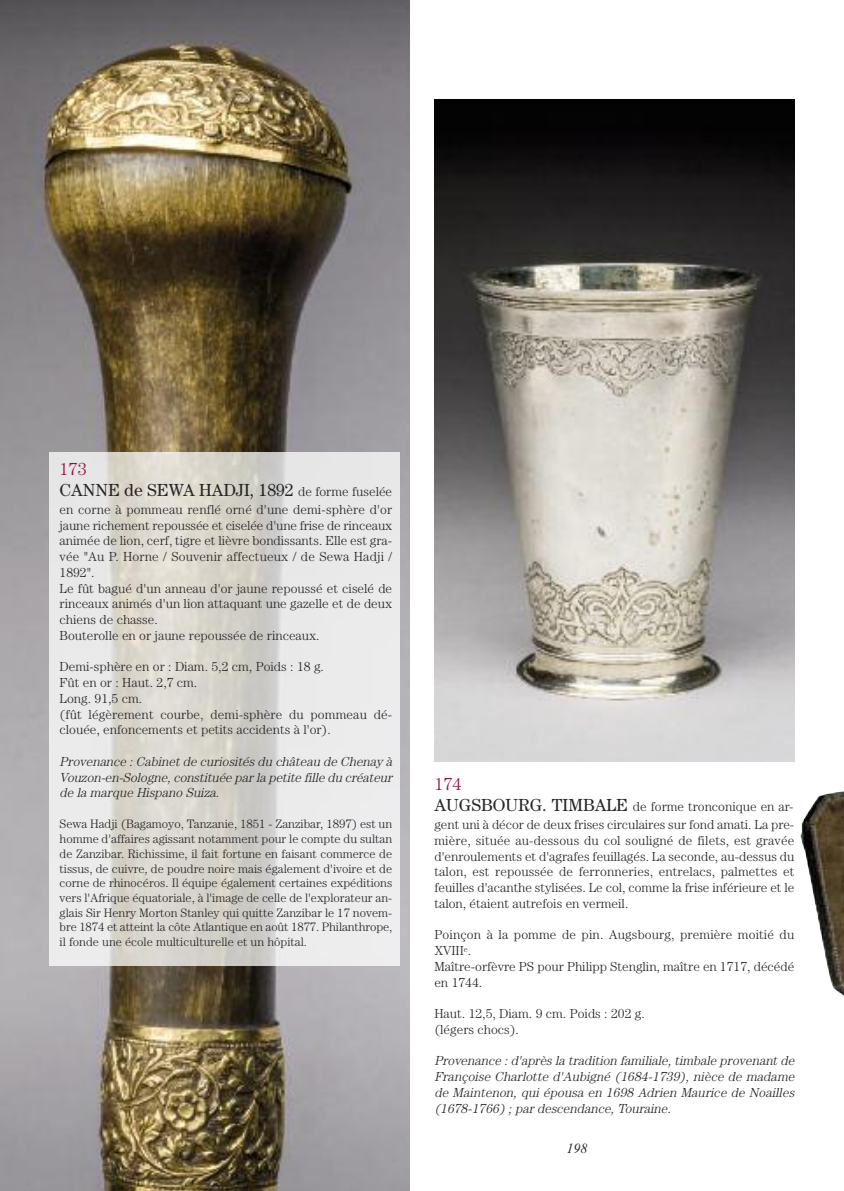
<style>
.page{position:relative;width:844px;height:1191px;background:#fff}
.page>*{position:absolute;margin:0;border:0;box-sizing:border-box;transform-origin:0 0}
.t1{font:17.5px/21px "Century";color:#272627}
.t2{font:300 17.5px "Century";color:#950f44}
.t3{font:italic 14px "Times New Roman";color:#272627}
.t4{font:300 13.12px/15.8px "Century";color:#272627}
.t5{font:italic 300 13.12px/15.8px "Century";color:#272627;text-align:justify}
.t6{font:300 12.25px/14.7px "Century";color:#272627;text-align:justify}
.s1{font-weight:300;color:#950f44}
.s2{font-weight:300;font-size:13.12px}
.s3{font-weight:400;font-size:17.5px}
</style>
<div class="page">
<img style="left:0;top:0;width:409px;height:1191px">
<img style="left:50px;top:452px;width:349px;height:513px">
<img style="left:434px;top:99px;width:360px;height:662px">
<h1 class="t1" style="left:60px;top:460px;width:334px"><span class="s1">173<br></span>CANNE de SEWA HADJI, 1892 <span class="s2">de forme fuselée</span></h1>
<p class="t4" style="left:60px;top:502px;width:334px">en corne à pommeau renflé orné d'une demi-sphère d'or jaune richement repoussée et ciselée d'une frise de rinceaux animée de lion, cerf, tigre et lièvre bondissants. Elle est gra&shy;vée "Au P. Horne / Souvenir affectueux / de Sewa Hadji / 1892".<br>Le fût bagué d'un anneau d'or jaune repoussé et ciselé de rinceaux animés d'un lion attaquant une gazelle et de deux chiens de chasse.<br>Bouterolle en or jaune repoussée de rinceaux.</p>
<p class="t4" style="left:60px;top:660px;width:334px">Demi-sphère en or : Diam. 5,2 cm, Poids : 18 g.<br>Fût en or : Haut. 2,7 cm.<br>Long. 91,5 cm.<br>(fût légèrement courbe, demi-sphère du pommeau dé&shy;clouée, enfoncements et petits accidents à l'or).</p>
<p class="t5" style="left:60px;top:754px;width:336px">Provenance : Cabinet de curiosités du château de Chenay à Vouzon-en-Sologne, constituée par la petite fille du créateur de la marque Hispano Suiza.</p>
<p class="t6" style="left:60px;top:818px;width:334px">Sewa Hadji (Bagamoyo, Tanzanie, 1851 - Zanzibar, 1897) est un homme d'affaires agissant notamment pour le compte du sultan de Zanzibar. Richissime, il fait fortune en faisant commerce de tissus, de cuivre, de poudre noire mais également d'ivoire et de corne de rhinocéros. Il équipe également certaines expéditions vers l'Afrique équatoriale, à l'image de celle de l'explorateur an&shy;glais Sir Henry Morton Stanley qui quitte Zanzibar le 17 novem&shy;bre 1874 et atteint la côte Atlantique en août 1877. Philanthrope, il fonde une école multiculturelle et un hôpital.</p>
<h1 class="t2" style="left:434px;top:778px;width:29px">174</h1>
<p class="t4" style="left:434px;top:798px;width:361px;line-height:18px"><span class="s3">AUGSBOURG. TIMBALE</span> de forme tronconique en ar&shy;gent uni à décor de deux frises circulaires sur fond amati. La pre-</p>
<p class="t4" style="left:434px;top:833px;width:361px;text-align:justify">mière, située au-dessous du col souligné de filets, est gravée d'enroulements et d'agrafes feuillagés. La seconde, au-dessus du talon, est repoussée de ferronneries, entrelacs, palmettes et feuilles d'acanthe stylisées. Le col, comme la frise inférieure et le talon, étaient autrefois en vermeil.</p>
<p class="t4" style="left:434px;top:928px;width:361px">Poinçon à la pomme de pin. Augsbourg, première moitié du XVIII<sup>e</sup>.<br>Maître-orfèvre PS pour Philipp Stenglin, maître en 1717, décédé en 1744.</p>
<p class="t4" style="left:434px;top:1007px;width:212px">Haut. 12,5, Diam. 9 cm. Poids : 202 g. (légers chocs).</p>
<p class="t5" style="left:434px;top:1054px;width:364px">Provenance : d'après la tradition familiale, timbale provenant de Françoise Charlotte d'Aubigné (1684-1739), nièce de madame de Maintenon, qui épousa en 1698 Adrien Maurice de Noailles (1678-1766) ; par descendance, Touraine.</p>
<p class="t3" style="left:566px;top:1139px;width:22px">198</p>
</div>
